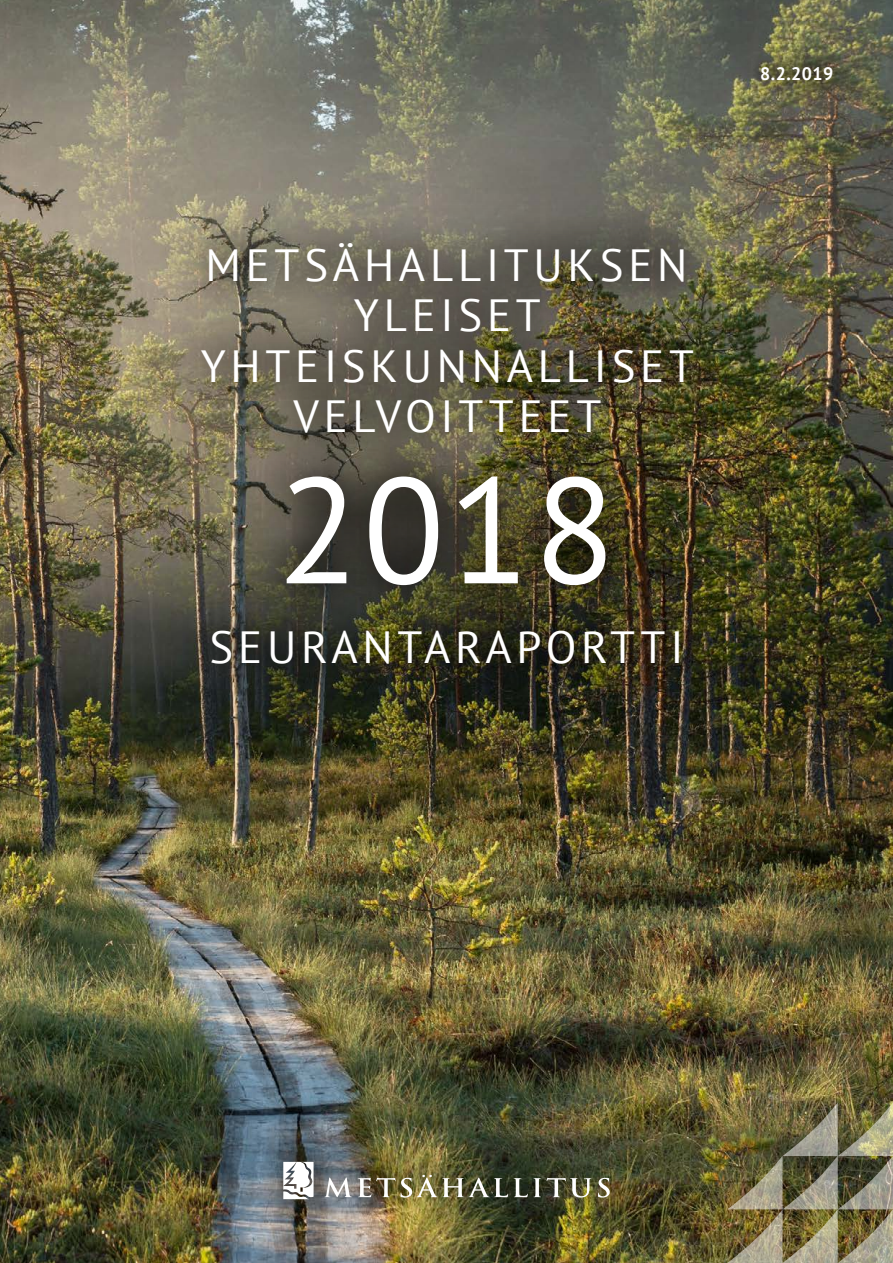
<style>
.page{position:relative;width:893px;height:1263px;background:#fff}
.page>*{position:absolute;margin:0;border:0;box-sizing:border-box;transform-origin:0 0}
.t1{font:150px "PT Sans";color:#fff}
.t2{font:45px/50.4px "PT Sans";letter-spacing:.105em;color:#fff;text-align:center}
.t3{font:700 18px "PT Sans";color:#fff}
</style>
<div class="page">
<img style="left:0;top:0;width:893px;height:1263px">
<img style="left:727px;top:1102px;width:166px;height:161px">
<div style="left:246px;top:1124px;width:398px;height:112px;background:#000;opacity:.9"></div>
<svg style="left:324px;top:1177px;width:28px;height:20px"></svg>
<img style="left:358px;top:1175px;width:150px;height:22px">
<svg style="left:514px;top:1178px;width:27px;height:19px"></svg>
<svg style="left:547px;top:1178px;width:44px;height:19px"></svg>
<svg style="left:598px;top:1178px;width:12px;height:19px"></svg>
<svg style="left:283px;top:1162px;width:31px;height:37px"></svg>
<img style="left:160px;top:201px;width:572px;height:509px">
<img style="left:167px;top:208px;width:559px;height:494px">
<svg style="left:739px;top:45px;width:115px;height:58px;background:#6d6c4d"></svg>
<svg style="left:750px;top:56px;width:94px;height:35px;background:#5e5c3f"></svg>
<p class="t2" style="left:201px;top:239px;width:495px">METSÄHALLITUKSEN<br>YLEISET<br>YHTEISKUNNALLISET<br>VELVOITTEET</p>
<h1 class="t1" style="left:277px;top:434px;width:340px">2018</h1>
<p class="t2" style="left:210px;top:621px;width:475px">SEURANTARAPORTTI</p>
<p class="t3" style="left:760px;top:62px;width:75px">8.2.2019</p>
</div>
